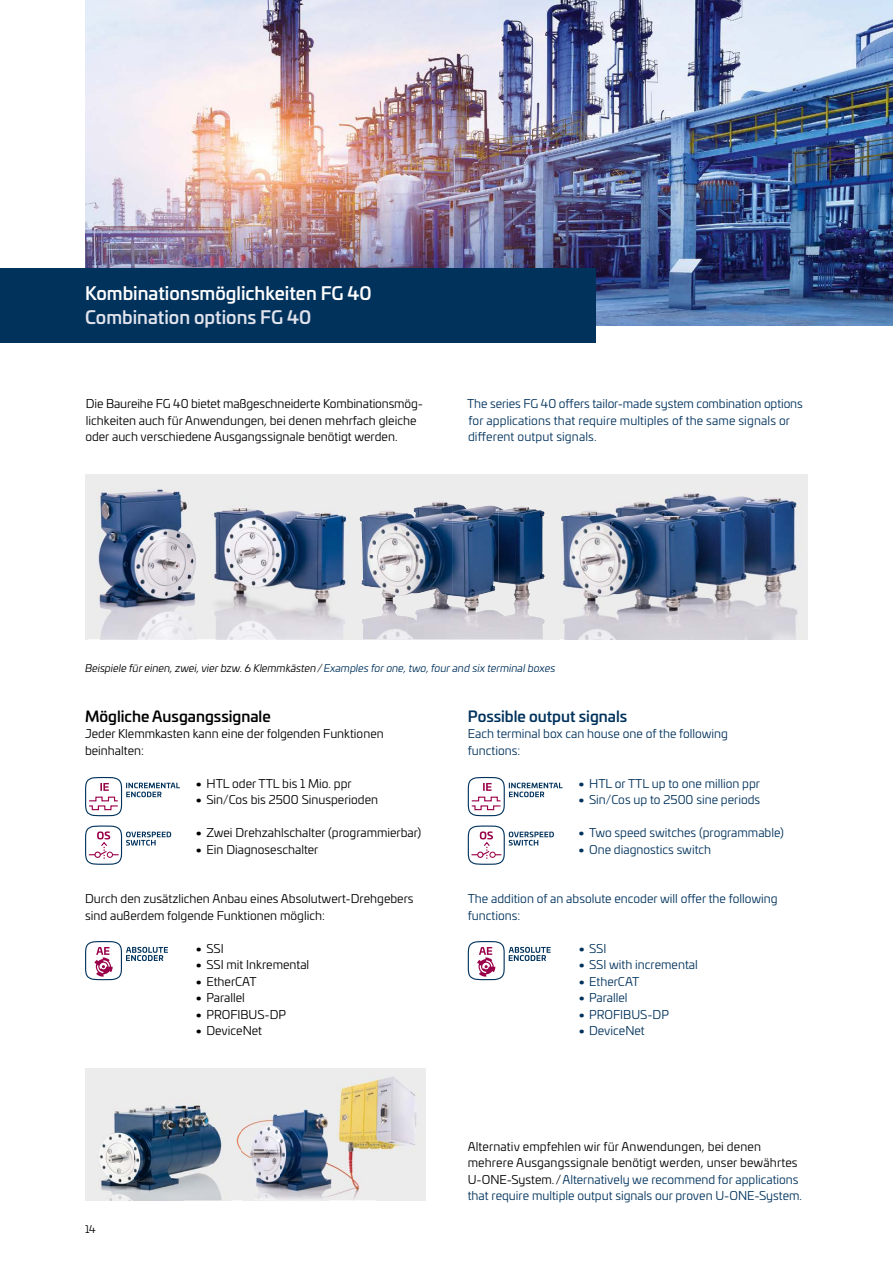
<style>
.page{position:relative;width:893px;height:1263px;background:#fff}
.page>*{position:absolute;margin:0;border:0;box-sizing:border-box;transform-origin:0 0}
.t1{font:500 18px "Univia Pro";color:#fff}
.t2{font:500 18px "Univia Pro";color:#e0e3ec}
.t3{font:500 15px "Univia Pro";color:#000}
.t4{font:500 15px "Univia Pro";color:#00325c}
.t5{font:12px/16.5px "Univia Pro";color:#000}
.t6{font:12px/16.5px "Univia Pro";color:#00325c}
.t7{font:italic 10.5px "Univia Pro";color:#000}
.t8{font:10.5px "Univia Pro";color:#000}
.s1{color:#00325c}
.s2{font-weight:700}
</style>
<div class="page">
<img style="left:85px;top:0;width:808px;height:326px">
<div style="left:0;top:268px;width:595px;height:74px;background:#00325c"></div>
<div style="left:85px;top:474px;width:723px;height:165px;background:#ececed"></div>
<img style="left:88px;top:639px;width:106px;height:1px">
<img style="left:100px;top:489px;width:87px;height:44px">
<img style="left:98px;top:533px;width:96px;height:106px">
<img style="left:207px;top:639px;width:150px;height:1px">
<img style="left:194px;top:507px;width:156px;height:132px">
<svg style="left:85px;top:825px;width:86px;height:40px"></svg>
<svg style="left:468px;top:825px;width:86px;height:40px"></svg>
<svg style="left:85px;top:777px;width:95px;height:40px"></svg>
<svg style="left:468px;top:777px;width:95px;height:40px"></svg>
<svg style="left:85px;top:941px;width:83px;height:40px"></svg>
<svg style="left:468px;top:941px;width:83px;height:40px"></svg>
<img style="left:360px;top:510px;width:47px;height:129px">
<img style="left:407px;top:611px;width:46px;height:28px">
<img style="left:453px;top:610px;width:45px;height:29px">
<img style="left:498px;top:506px;width:47px;height:133px">
<img style="left:406px;top:501px;width:46px;height:87px">
<img style="left:452px;top:504px;width:46px;height:103px">
<img style="left:385px;top:588px;width:91px;height:23px">
<img style="left:515px;top:597px;width:14px;height:3px">
<img style="left:561px;top:639px;width:49px;height:1px">
<img style="left:610px;top:639px;width:50px;height:1px">
<img style="left:709px;top:639px;width:50px;height:1px">
<img style="left:561px;top:493px;width:238px;height:146px">
<div style="left:85px;top:1068px;width:340px;height:132px;background:#ececed"></div>
<img style="left:85px;top:1200px;width:156px;height:1px">
<img style="left:99px;top:1103px;width:142px;height:97px">
<img style="left:232px;top:1077px;width:184px;height:40px">
<img style="left:241px;top:1116px;width:175px;height:83px">
<h1 class="t1" style="left:85px;top:279px;width:288px">Kombinationsmöglichkeiten FG 40</h1>
<h1 class="t2" style="left:85px;top:304px;width:228px">Combination options FG 40</h1>
<p class="t5" style="left:85px;top:395px;width:339px">Die Baureihe FG 40 bietet maßgeschneiderte Kombinationsmög&shy;lichkeiten auch für Anwendungen, bei denen mehrfach gleiche oder auch verschiedene Ausgangssignale benötigt werden.</p>
<p class="t6" style="left:467px;top:395px;width:337px">The series FG 40 offers tailor-made system combination options for applications that require multiples of the same signals or different output signals.</p>
<p class="t7" style="left:85px;top:661px;width:472px">Beispiele für einen, zwei, vier bzw. 6 Klemmkästen / <span class="s1">Examples for one, two, four and six terminal boxes</span></p>
<p class="t3" style="left:85px;top:704px;width:187px">Mögliche Ausgangssignale</p>
<p class="t5" style="left:85px;top:725px;width:300px">Jeder Klemmkasten kann eine der folgenden Funktionen beinhalten:</p>
<p class="t5" style="left:196px;top:774px;width:158px"><span class="s2">•</span> HTL oder TTL bis 1 Mio. ppr</p>
<p class="t5" style="left:196px;top:791px;width:184px"><span class="s2">•</span> Sin/Cos bis 2500 Sinusperioden</p>
<p class="t5" style="left:196px;top:824px;width:227px"><span class="s2">•</span> Zwei Drehzahlschalter (programmierbar)</p>
<p class="t5" style="left:196px;top:840px;width:124px"><span class="s2">•</span> Ein Diagnoseschalter</p>
<p class="t5" style="left:85px;top:890px;width:330px">Durch den zusätzlichen Anbau eines Absolutwert-Drehgebers sind außerdem folgende Funktionen möglich:</p>
<p class="t5" style="left:196px;top:939px;width:30px"><span class="s2">•</span> SSI</p>
<p class="t5" style="left:196px;top:956px;width:115px"><span class="s2">•</span> SSI mit Inkremental</p>
<p class="t5" style="left:196px;top:972px;width:62px"><span class="s2">•</span> EtherCAT</p>
<p class="t5" style="left:196px;top:989px;width:51px"><span class="s2">•</span> Parallel</p>
<p class="t5" style="left:196px;top:1005px;width:92px"><span class="s2">•</span> PROFIBUS-DP</p>
<p class="t5" style="left:196px;top:1022px;width:68px"><span class="s2">•</span> DeviceNet</p>
<p class="t4" style="left:468px;top:704px;width:161px">Possible output signals</p>
<p class="t6" style="left:468px;top:725px;width:262px">Each terminal box can house one of the following functions:</p>
<p class="t6" style="left:578px;top:774px;width:183px"><span class="s2">•</span> HTL or TTL up to one million ppr</p>
<p class="t6" style="left:578px;top:791px;width:183px"><span class="s2">•</span> Sin/Cos up to 2500 sine periods</p>
<p class="t6" style="left:578px;top:824px;width:207px"><span class="s2">•</span> Two speed switches (programmable)</p>
<p class="t6" style="left:578px;top:840px;width:134px"><span class="s2">•</span> One diagnostics switch</p>
<p class="t6" style="left:468px;top:890px;width:311px">The addition of an absolute encoder will offer the following functions:</p>
<p class="t6" style="left:578px;top:939px;width:30px"><span class="s2">•</span> SSI</p>
<p class="t6" style="left:578px;top:956px;width:121px"><span class="s2">•</span> SSI with incremental</p>
<p class="t6" style="left:578px;top:972px;width:62px"><span class="s2">•</span> EtherCAT</p>
<p class="t6" style="left:578px;top:989px;width:51px"><span class="s2">•</span> Parallel</p>
<p class="t6" style="left:578px;top:1005px;width:92px"><span class="s2">•</span> PROFIBUS-DP</p>
<p class="t6" style="left:578px;top:1022px;width:68px"><span class="s2">•</span> DeviceNet</p>
<p class="t8" style="left:85px;top:1221px;width:12px">14</p>
<p class="t5" style="left:468px;top:1137px;width:336px">Alternativ empfehlen wir für Anwendungen, bei denen mehrere Ausgangssignale benötigt werden, unser bewährtes U-ONE-System. / <span class="s1">Alternatively we recommend for applications that require multiple output signals our proven U-ONE-System.</span></p>
</div>
